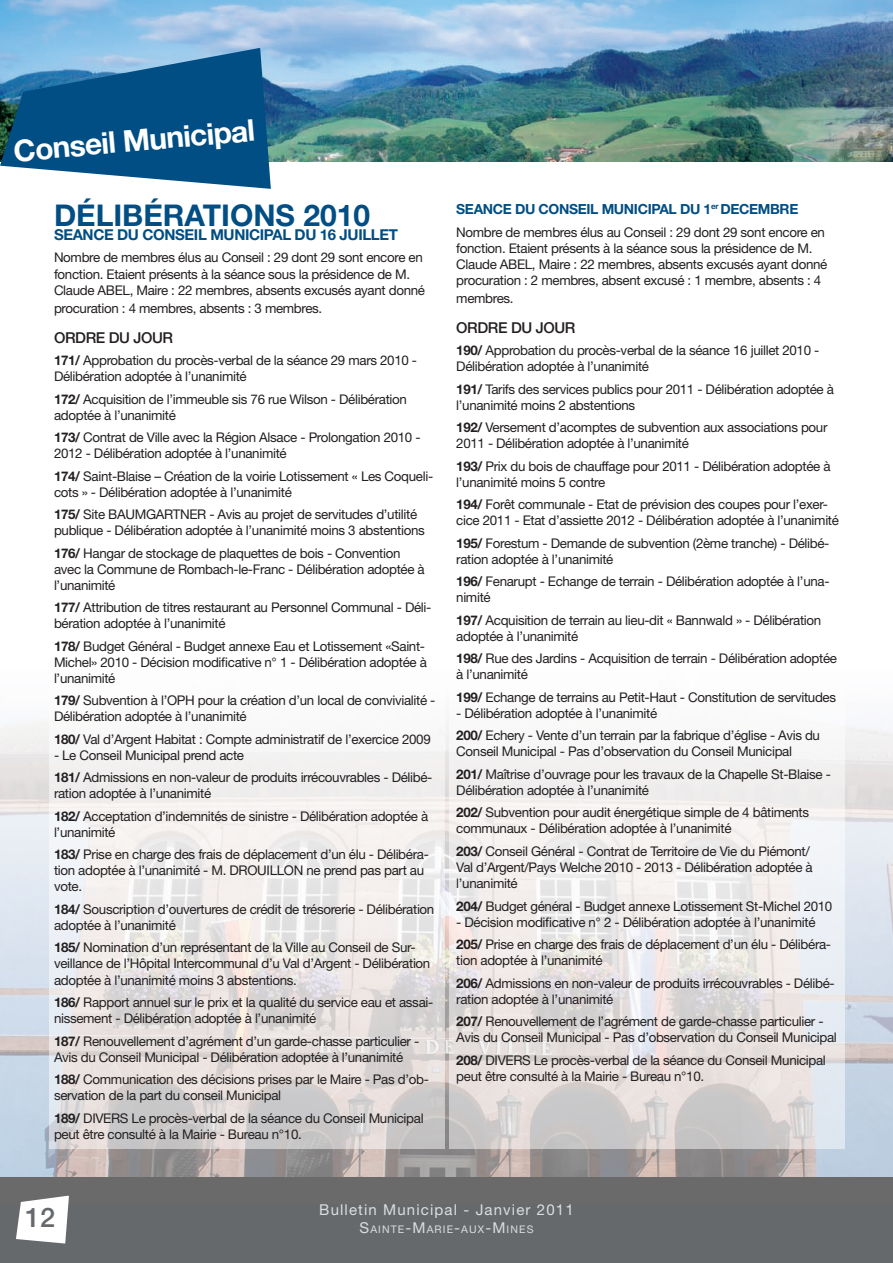
<style>
.page{position:relative;width:893px;height:1263px;background:#fff}
.page>*{position:absolute;margin:0;border:0;box-sizing:border-box;transform-origin:0 0}
.t1{font:700 30px "Helvetica Neue LT Std";color:#004e83}
.t2{font:700 30px "Helvetica Neue LT Std";color:#fff}
.t3{font:500 27px "Helvetica Neue LT Std";color:#66696c}
.t4{font:700 15px "Helvetica Neue LT Std";letter-spacing:-.025em;color:#004e83}
.t5{font:15px "Helvetica Neue LT Std";letter-spacing:.075em;color:#dcdddf}
.t6{font:500 15px "Helvetica Neue LT Std";letter-spacing:-.025em;color:#231f20}
.t7{font:700 13.95px "Helvetica Neue LT Std";letter-spacing:-.025em;color:#004e83}
.t8{font:13.35px/16px "Helvetica Neue LT Std";letter-spacing:-.025em;color:#231f20}
.t9{font:10.5px "Helvetica Neue LT Std";letter-spacing:.105em;color:#dcdddf}
.s1{font-weight:700}
.s2{font-size:15px}
</style>
<div class="page">
<img style="left:0;top:0;width:893px;height:161px">
<img style="left:0;top:717px;width:893px;height:461px">
<svg style="left:49px;top:717px;width:395px;height:431px"></svg>
<svg style="left:450px;top:717px;width:395px;height:431px"></svg>
<svg style="left:0;top:48px;width:271px;height:141px;background:#2c6e9b"></svg>
<div style="left:0;top:1178px;width:893px;height:85px;background:#6a6a6a"></div>
<div style="left:0;top:1204px;width:893px;height:59px;background:#66696c"></div>
<svg style="left:16px;top:1196px;width:53px;height:47px;background:#e4e5e5"></svg>
<p class="t2" style="left:12px;top:133px;width:254px;rotate:-5deg">C ONSEILMUNICIPAL</p>
<p class="t1" style="left:54px;top:196px;width:318px">DÉLIBÉRATIONS 2010</p>
<p class="t4" style="left:54px;top:225px;width:111px">SEANCE DU CONS</p>
<p class="t4" style="left:185px;top:225px;width:214px">EIL MUNICIPAL DU 16 JUILLET</p>
<p class="t8" style="left:54px;top:250px;width:373px">Nombre de membres élus au Conseil : 29 dont 29 sont encore en fonction. Etaient présents à la séance sous la présidence de M.<br>Claude ABEL, Maire : 22 membres, absents excusés ayant donné</p>
<p class="t8" style="left:54px;top:300px;width:270px">procuration : 4 membres, absents : 3 membres.</p>
<p class="t6" style="left:54px;top:328px;width:121px">ORDRE DU JOUR</p>
<p class="t8" style="left:54px;top:352px;width:365px"><span class="s1">171/</span> Approbation du procès-verbal de la séance 29 mars 2010 -<br>Délibération adoptée à l’unanimité</p>
<p class="t8" style="left:54px;top:391px;width:354px"><span class="s1">172/</span> Acquisition de l’immeuble sis 76 rue Wilson - Délibération adoptée à l’unanimité</p>
<p class="t8" style="left:54px;top:429px;width:368px"><span class="s1">173/</span> Contrat de Ville avec la Région Alsace - Prolongation 2010 -<br>2012 - Délibération adoptée à l’unanimité</p>
<p class="t8" style="left:54px;top:468px;width:381px"><span class="s1">174/</span> Saint-Blaise – Création de la voirie Lotissement « Les Coqueli&shy;cots » - Délibération adoptée à l’unanimité</p>
<p class="t8" style="left:54px;top:506px;width:372px"><span class="s1">175/</span> Site BAUMGARTNER - Avis au projet de servitudes d’utilité publique - Délibération adoptée à l’unanimité moins 3 abstentions</p>
<p class="t8" style="left:54px;top:545px;width:372px"><span class="s1">176/</span> Hangar de stockage de plaquettes de bois - Convention avec la Commune de Rombach-le-Franc - Délibération adoptée à l’unanimité</p>
<p class="t8" style="left:54px;top:599px;width:379px"><span class="s1">177/</span> Attribution de titres restaurant au Personnel Communal - Déli&shy;bération adoptée à l’unanimité</p>
<p class="t8" style="left:54px;top:638px;width:374px"><span class="s1">178/</span> Budget Général - Budget annexe Eau et Lotissement «Saint-<br>Michel» 2010 - Décision modificative n° 1 - Délibération adoptée à l’unanimité</p>
<p class="t8" style="left:54px;top:692px;width:383px"><span class="s1">179/</span> Subvention à l’OPH pour la création d’un local de convivialité -<br>Délibération adoptée à l’unanimité</p>
<p class="t8" style="left:54px;top:731px;width:378px"><span class="s1">180/</span> Val d’Argent Habitat : Compte administratif de l’exercice 2009</p>
<p class="t8" style="left:54px;top:747px;width:192px">- Le Conseil Municipal prend acte</p>
<p class="t8" style="left:54px;top:769px;width:380px"><span class="s1">181/</span> Admissions en non-valeur de produits irrécouvrables - Délibé&shy;ration adoptée à l’unanimité</p>
<p class="t8" style="left:54px;top:808px;width:376px"><span class="s1">182/</span> Acceptation d’indemnités de sinistre - Délibération adoptée à l’unanimité</p>
<p class="t8" style="left:54px;top:846px;width:376px"><span class="s1">183/</span> Prise en charge des frais de déplacement d’un élu - Délibéra&shy;tion adoptée à l’unanimité - M. DROUILLON ne prend pas part au vote.</p>
<p class="t8" style="left:54px;top:901px;width:382px"><span class="s1">184/</span> Souscription d’ouvertures de crédit de trésorerie - Délibération adoptée à l’unanimité</p>
<p class="t8" style="left:54px;top:939px;width:378px"><span class="s1">185/</span> Nomination d’un représentant de la Ville au Conseil de Sur&shy;veillance de l’Hôpital Intercommunal d’u Val d’Argent - Délibération adoptée à l’unanimité moins 3 abstentions.</p>
<p class="t8" style="left:54px;top:994px;width:381px"><span class="s1">186/</span> Rapport annuel sur le prix et la qualité du service eau et assai&shy;nissement - Délibération adoptée à l’unanimité</p>
<p class="t8" style="left:54px;top:1032px;width:367px"><span class="s1">187/</span> Renouvellement d’agrément d’un garde-chasse particulier -<br>Avis du Conseil Municipal - Délibération adoptée à l’unanimité</p>
<p class="t8" style="left:54px;top:1071px;width:376px"><span class="s1">188/</span> Communication des décisions prises par le Maire - Pas d’ob&shy;servation de la part du conseil Municipal</p>
<p class="t8" style="left:54px;top:1109px;width:371px"><span class="s1">189/</span> DIVERS Le procès-verbal de la séance du Conseil Municipal peut être consulté à la Mairie - Bureau n°10.</p>
<p class="t7" style="left:456px;top:200px;width:103px">SEANCE DU CONS</p>
<p class="t7" style="left:578px;top:200px;width:222px">EIL MUNICIPAL DU 1<sup>ER</sup> DECEMBRE</p>
<p class="t8" style="left:456px;top:224px;width:373px">Nombre de membres élus au Conseil : 29 dont 29 sont encore en fonction. Etaient présents à la séance sous la présidence de M.<br>Claude ABEL, Maire : 22 membres, absents excusés ayant donné procuration : 2 membres, absent excusé : 1 membre, absents : 4</p>
<p class="t8" style="left:456px;top:290px;width:59px">membres.</p>
<p class="t6" style="left:456px;top:318px;width:121px">ORDRE DU JOUR</p>
<p class="t8" style="left:456px;top:342px;width:365px"><span class="s1">190/</span> Approbation du procès-verbal de la séance 16 juillet 2010 -<br>Délibération adoptée à l’unanimité</p>
<p class="t8" style="left:456px;top:381px;width:379px"><span class="s1">191/</span> Tarifs des services publics pour 2011 - Délibération adoptée à l’unanimité moins 2 abstentions</p>
<p class="t8" style="left:456px;top:419px;width:373px"><span class="s1">192/</span> Versement d’acomptes de subvention aux associations pour<br>2011 - Délibération adoptée à l’unanimité</p>
<p class="t8" style="left:456px;top:458px;width:376px"><span class="s1">193/</span> Prix du bois de chauffage pour 2011 - Délibération adoptée à l’unanimité moins 5 contre</p>
<p class="t8" style="left:456px;top:496px;width:384px"><span class="s1">194/</span> Forêt communale - Etat de prévision des coupes pour l’exer&shy;cice 2011 - Etat d’assiette 2012 - Délibération adoptée à l’unanimité</p>
<p class="t8" style="left:456px;top:535px;width:375px"><span class="s1">195/</span> Forestum - Demande de subvention (2ème tranche) - Délibé&shy;ration adoptée à l’unanimité</p>
<p class="t8" style="left:456px;top:573px;width:375px"><span class="s1">196/</span> Fenarupt - Echange de terrain - Délibération adoptée à l’una&shy;nimité</p>
<p class="t8" style="left:456px;top:612px;width:366px"><span class="s1">197/</span> Acquisition de terrain au lieu-dit « Bannwald » - Délibération adoptée à l’unanimité</p>
<p class="t8" style="left:456px;top:650px;width:382px"><span class="s1">198/</span> Rue des Jardins - Acquisition de terrain - Délibération adoptée à l’unanimité</p>
<p class="t8" style="left:456px;top:689px;width:381px"><span class="s1">199/</span> Echange de terrains au Petit-Haut - Constitution de servitudes</p>
<p class="t8" style="left:456px;top:705px;width:202px">- Délibération adoptée à l’unanimité</p>
<p class="t8" style="left:456px;top:727px;width:365px"><span class="s1">200/</span> Echery - Vente d’un terrain par la fabrique d’église - Avis du<br>Conseil Municipal - Pas d’observation du Conseil Municipal</p>
<p class="t8" style="left:456px;top:766px;width:376px"><span class="s1">201/</span> Maîtrise d’ouvrage pour les travaux de la Chapelle St-Blaise -<br>Délibération adoptée à l’unanimité</p>
<p class="t8" style="left:456px;top:804px;width:354px"><span class="s1">202/</span> Subvention pour audit énergétique simple de 4 bâtiments communaux - Délibération adoptée à l’unanimité</p>
<p class="t8" style="left:456px;top:843px;width:358px"><span class="s1">203/</span> Conseil Général - Contrat de Territoire de Vie du Piémont/<br>Val d’Argent/Pays Welche 2010 - 2013 - Délibération adoptée à l’unanimité</p>
<p class="t8" style="left:456px;top:897px;width:378px"><span class="s1">204/</span> Budget général - Budget annexe Lotissement St-Michel 2010</p>
<p class="t8" style="left:456px;top:913px;width:361px">- Décision modificative n° 2 - Délibération adoptée à l’unanimité</p>
<p class="t8" style="left:456px;top:936px;width:376px"><span class="s1">205/</span> Prise en charge des frais de déplacement d’un élu - Délibéra&shy;tion adoptée à l’unanimité</p>
<p class="t8" style="left:456px;top:975px;width:380px"><span class="s1">206/</span> Admissions en non-valeur de produits irrécouvrables - Délibé&shy;ration adoptée à l’unanimité</p>
<p class="t8" style="left:456px;top:1013px;width:382px"><span class="s1">207/</span> Renouvellement de l’agrément de garde-chasse particulier -<br>Avis du Conseil Municipal - Pas d’observation du Conseil Municipal</p>
<p class="t8" style="left:456px;top:1052px;width:371px"><span class="s1">208/</span> DIVERS Le procès-verbal de la séance du Conseil Municipal peut être consulté à la Mairie - Bureau n°10.</p>
<p class="t3" style="left:40px;top:1201px;width:17px">4</p>
<p class="t5" style="left:319px;top:1201px;width:256px">Bulletin Municipal - Janvier 2011</p>
<p class="t3" style="left:25px;top:1201px;width:32px">12</p>
<p class="t9" style="left:359px;top:1223px;width:175px"><span class="s2">S</span>AINTE<span class="s2">-M</span>ARIE<span class="s2">-</span>AUX<span class="s2">-M</span>INES</p>
</div>
